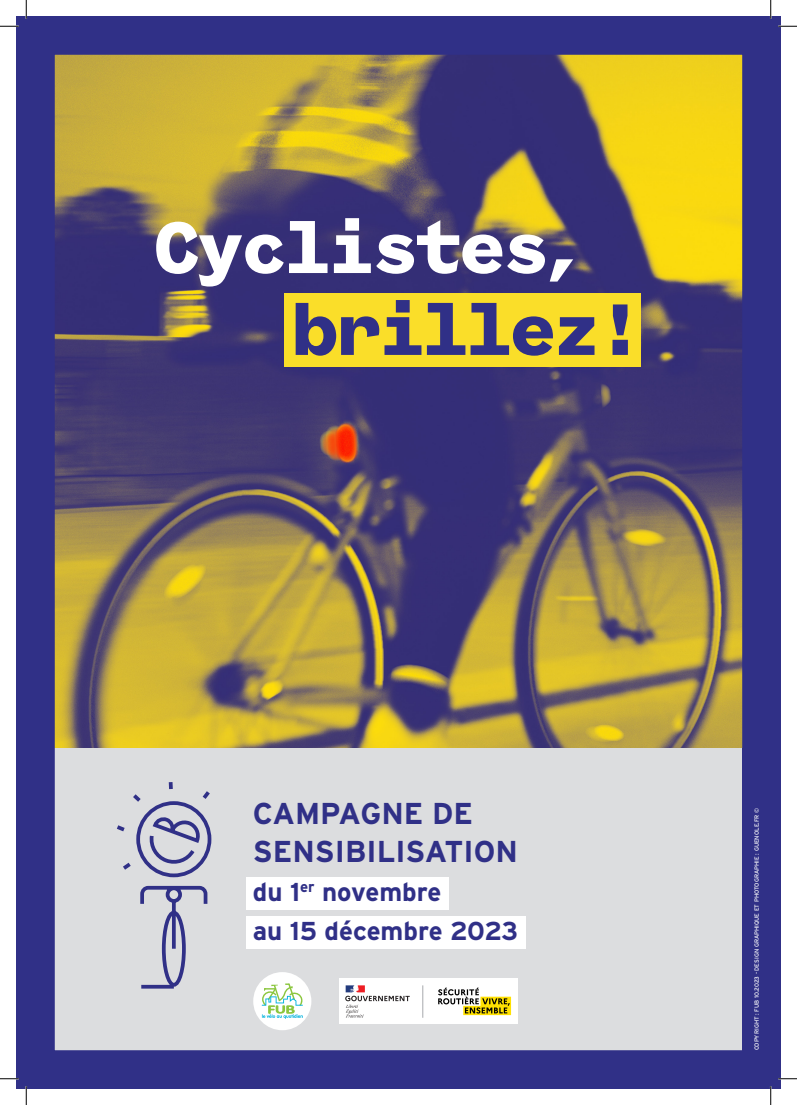
<style>
.page{position:relative;width:797px;height:1105px;background:#fff}
.page>*{position:absolute;margin:0;border:0;box-sizing:border-box;transform-origin:0 0}
.Titre{font:700 77.62px "Coordinates";letter-spacing:-.05em;color:#fff}
.Titre-2{font:700 77.62px "Coordinates";letter-spacing:-.05em;color:#303087}
.Sous-titre_sans_lise{font:700 30.12px "Interstate";color:#303087}
.Sous-titre_sans_lise-2{font:700 25.88px "Interstate";color:#303087}
.t1{font:6px "Interstate";color:#fff}
</style>
<div class="page">
<div style="left:16px;top:16px;width:764px;height:1073px;background:#303087"></div>
<div style="left:55px;top:747px;width:687px;height:303px;background:#dcdddf"></div>
<img style="left:55px;top:55px;width:686px;height:692px">
<div style="left:339px;top:978px;width:92px;height:46px;background:#fff"></div>
<svg style="left:345px;top:985px;width:65px;height:32px"></svg>
<div style="left:429px;top:978px;width:88px;height:46px;background:#fff"></div>
<svg style="left:438px;top:988px;width:73px;height:27px"></svg>
<hr style="left:422px;top:985px;width:1px;height:33px;background:#a8a9ad">
<div style="left:284px;top:293px;width:356px;height:73px;background:#fade29"></div>
<div style="left:246px;top:877px;width:202px;height:33px;background:#fff"></div>
<div style="left:246px;top:915px;width:279px;height:33px;background:#fff"></div>
<svg style="left:117px;top:782px;width:95px;height:205px"></svg>
<hr style="left:141px;top:985px;width:33px;height:3px;background:#303087">
<div style="left:253px;top:972px;width:58px;height:58px;background:#fff;border-radius:50%"></div>
<svg style="left:262px;top:983px;width:41px;height:36px"></svg>
<svg style="left:0;top:25px;width:19px;height:2px"></svg>
<svg style="left:778px;top:25px;width:19px;height:2px"></svg>
<svg style="left:0;top:1078px;width:19px;height:1px"></svg>
<svg style="left:778px;top:1078px;width:19px;height:1px"></svg>
<svg style="left:25px;top:0;width:2px;height:19px"></svg>
<svg style="left:25px;top:1086px;width:2px;height:19px"></svg>
<svg style="left:770px;top:0;width:1px;height:19px"></svg>
<svg style="left:770px;top:1086px;width:1px;height:19px"></svg>
<p class="Titre" style="left:153px;top:205px;width:434px">Cyclistes,</p>
<p class="Titre-2" style="left:291px;top:287px;width:354px">brillez!</p>
<p class="Sous-titre_sans_lise" style="left:253px;top:796px;width:222px">CAMPAGNE DE</p>
<p class="Sous-titre_sans_lise" style="left:253px;top:835px;width:267px">SENSIBILISATION</p>
<p class="Sous-titre_sans_lise-2" style="left:253px;top:877px;width:190px">du 1<sup>er</sup> novembre</p>
<p class="Sous-titre_sans_lise-2" style="left:253px;top:916px;width:267px">au 15 décembre 2023</p>
<p class="t1" style="left:753px;top:1050px;width:244px;rotate:-90deg">COPYRIGHT : FUB 10.2023 - DESIGN GRAPHIQUE ET PHOTOGRAPHIE : GUENOLE.FR ©</p>
</div>
